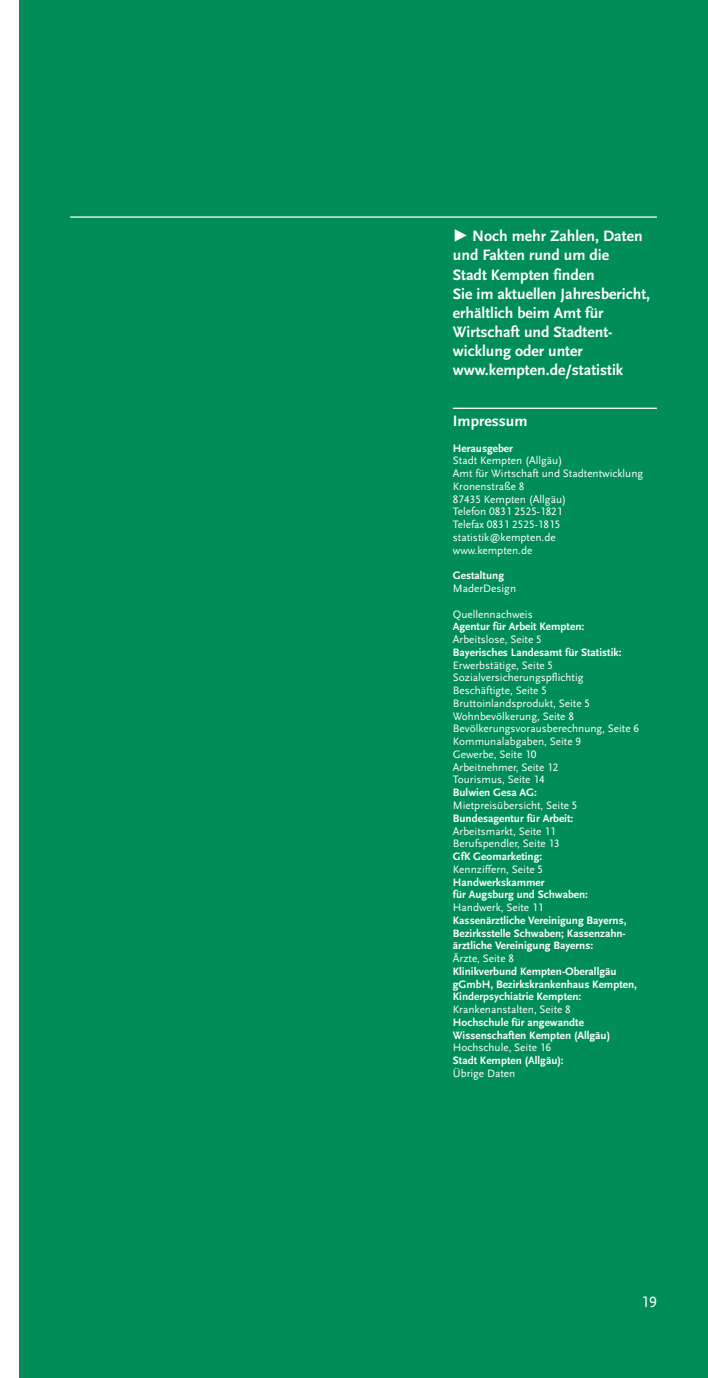
<style>
.page{position:relative;width:708px;height:1378px;background:#fff}
.page>*{position:absolute;margin:0;border:0;box-sizing:border-box;transform-origin:0 0}
.t1{font:700 15.75px/19.1px "Scala Sans LF";color:#fff}
.t2{font:15.75px "Scala Sans LF";color:#fff}
.t3{font:11.25px/12.8px "Scala Sans LF";color:#fff}
.t4{font:700 11.25px/12.8px "Scala Sans LF";color:#fff}
.s1{font-family:"Scala Sans Expert";font-weight:400;font-size:24.75px}
</style>
<div class="page">
<div style="left:19px;top:0;width:689px;height:1378px;background:#008d58"></div>
<hr style="left:70px;top:216px;width:587px;height:2px;background:#fff">
<hr style="left:453px;top:408px;width:204px;height:1px;background:#fff">
<h1 class="t1" style="left:453px;top:227px;width:199px"><span class="s1">t</span> Noch mehr Zahlen, Daten und Fakten rund um die<br>Stadt Kempten finden<br>Sie im aktuellen Jahresbericht, erhältlich beim Amt für<br>Wirtschaft und Stadtent&shy;wicklung oder unter www.kempten.de/statistik</h1>
<h1 class="t1" style="left:453px;top:411px;width:76px">Impressum</h1>
<p class="t4" style="left:453px;top:441px;width:62px">Herausgeber</p>
<p class="t3" style="left:453px;top:454px;width:192px">Stadt Kempten (Allgäu)<br>Amt für Wirtschaft und Stadtentwicklung<br>Kronenstraße 8<br>87435 Kempten (Allgäu)<br>Telefon 0831 2525-1821<br>Telefax 0831 2525-1815 statistik@kempten.de<br>www.kempten.de</p>
<p class="t4" style="left:453px;top:569px;width:53px">Gestaltung</p>
<p class="t3" style="left:453px;top:582px;width:65px">MaderDesign</p>
<p class="t3" style="left:453px;top:607px;width:81px">Quellennachweis</p>
<p class="t4" style="left:453px;top:620px;width:133px">Agentur für Arbeit Kempten:</p>
<p class="t3" style="left:453px;top:633px;width:90px">Arbeitslose, Seite 5</p>
<p class="t4" style="left:453px;top:646px;width:170px">Bayerisches Landesamt für Statistik:</p>
<p class="t3" style="left:453px;top:658px;width:188px">Erwerbstätige, Seite 5<br>Sozialversicherungspflichtig<br>Beschäftigte, Seite 5<br>Bruttoinlandsprodukt, Seite 5<br>Wohnbevölkerung, Seite 8<br>Bevölkerungsvorausberechnung, Seite 6<br>Kommunalabgaben, Seite 9<br>Gewerbe, Seite 10<br>Arbeitnehmer, Seite 12<br>Tourismus, Seite 14</p>
<p class="t4" style="left:453px;top:786px;width:86px">Bulwien Gesa AG:</p>
<p class="t3" style="left:453px;top:799px;width:126px">Mietpreisübersicht, Seite 5</p>
<p class="t4" style="left:453px;top:811px;width:122px">Bundesagentur für Arbeit:</p>
<p class="t3" style="left:453px;top:824px;width:108px">Arbeitsmarkt, Seite 11<br>Berufspendler, Seite 13</p>
<p class="t4" style="left:453px;top:850px;width:91px">GfK Geomarketing:</p>
<p class="t3" style="left:453px;top:862px;width:92px">Kennziffern, Seite 5</p>
<p class="t4" style="left:453px;top:875px;width:137px">Handwerkskammer<br>für Augsburg und Schwaben:</p>
<p class="t3" style="left:453px;top:901px;width:92px">Handwerk, Seite 11</p>
<p class="t4" style="left:453px;top:914px;width:175px;text-align:justify">Kassenärztliche Vereinigung Bayerns, Bezirksstelle Schwaben; Kassenzahn&shy;ärztliche Vereinigung Bayerns:</p>
<p class="t3" style="left:453px;top:952px;width:63px">Ärzte, Seite 8</p>
<p class="t4" style="left:453px;top:965px;width:186px">Klinikverbund Kempten-Oberallgäu gGmbH, Bezirkskrankenhaus Kempten,<br>Kinderpsychiatrie Kempten:</p>
<p class="t3" style="left:453px;top:1003px;width:120px">Krankenanstalten, Seite 8</p>
<p class="t4" style="left:453px;top:1016px;width:159px">Hochschule für angewandte<br>Wissenschaften Kempten (Allgäu)</p>
<p class="t3" style="left:453px;top:1041px;width:100px">Hochschule, Seite 16</p>
<p class="t4" style="left:453px;top:1054px;width:112px">Stadt Kempten (Allgäu):</p>
<p class="t3" style="left:453px;top:1067px;width:64px">Übrige Daten</p>
<h1 class="t2" style="left:641px;top:1292px;width:17px">19</h1>
</div>
